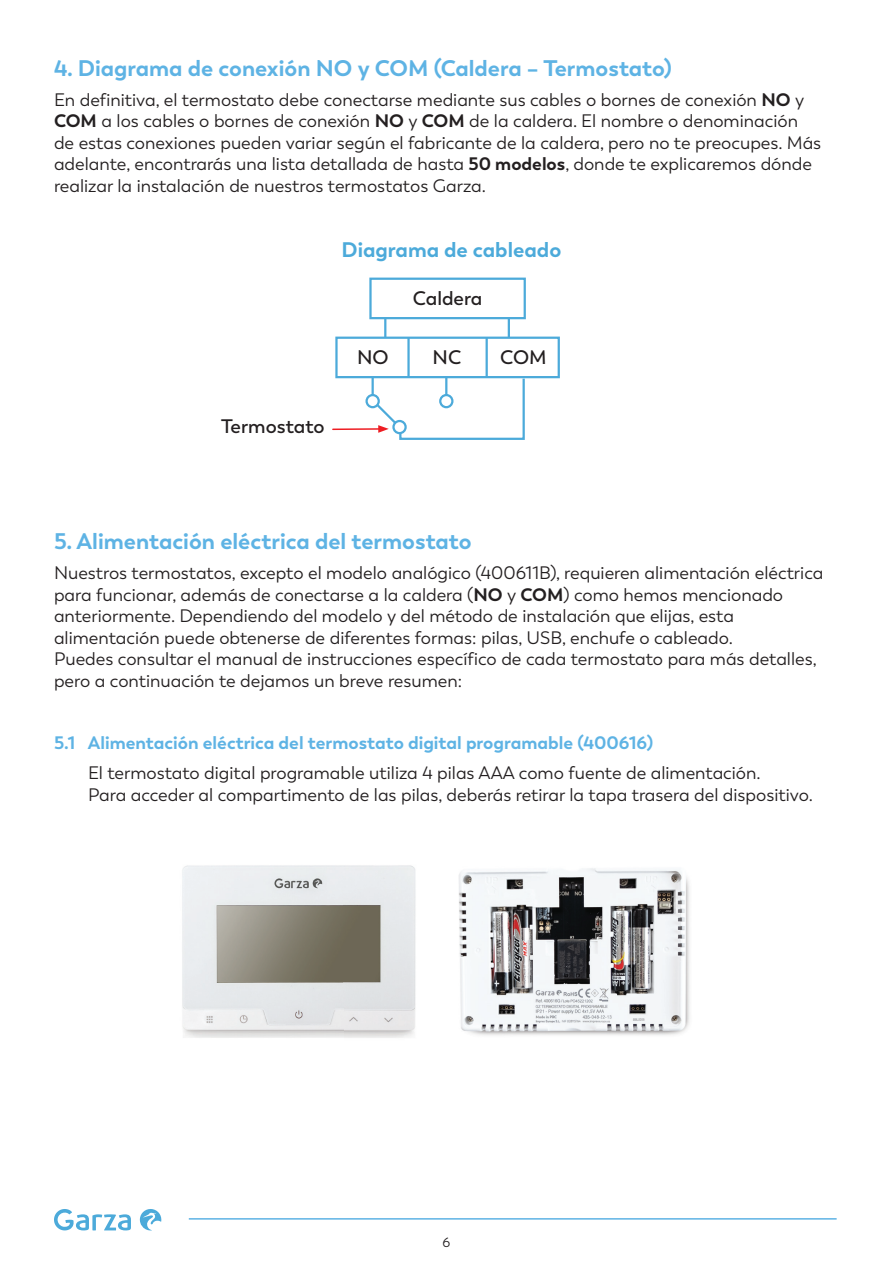
<style>
.page{position:relative;width:893px;height:1263px;background:#fff}
.page>*{position:absolute;margin:0;border:0;box-sizing:border-box;transform-origin:0 0}
.t1{font:700 22.5px "Trenda";color:#5eb3e4}
.t2{font:700 21px "Trenda";color:#4caada}
.t3{font:600 19.5px "Trenda";color:#231f20}
.t4{font:18px/21.6px "Trenda";color:#231f20}
.t5{font:700 18px "Trenda";color:#5eb3e4}
.t6{font:13.5px "Trenda";color:#231f20}
.s1{font-weight:700}
</style>
<div class="page">
<hr style="left:189px;top:1218px;width:648px;height:1px;background:#5eb3e4">
<svg style="left:139px;top:1209px;width:23px;height:21px"></svg>
<svg style="left:54px;top:1209px;width:77px;height:21px"></svg>
<img style="left:182px;top:865px;width:234px;height:173px">
<img style="left:459px;top:868px;width:231px;height:167px">
<div style="left:369px;top:278px;width:157px;height:41px;border:2px solid #4caada"></div>
<div style="left:335px;top:337px;width:225px;height:41px;border:2px solid #4caada"></div>
<hr style="left:407px;top:338px;width:3px;height:39px;background:#4caada">
<svg style="left:384px;top:319px;width:2px;height:19px"></svg>
<svg style="left:508px;top:319px;width:2px;height:19px"></svg>
<hr style="left:486px;top:338px;width:2px;height:39px;background:#4caada">
<div style="left:365px;top:394px;width:15px;height:14px;border:2px solid #4caada;border-radius:50%"></div>
<hr style="left:333px;top:428px;width:48px;height:2px;background:#ee1d23">
<svg style="left:372px;top:376px;width:154px;height:64px"></svg>
<p class="t1" style="left:54px;top:54px;width:620px">4. Diagrama de conexión NO y COM (Caldera – Termostato)</p>
<p class="t4" style="left:54px;top:89px;width:769px">En definitiva, el termostato debe conectarse mediante sus cables o bornes de conexión <span class="s1">NO</span> y <span class="s1">COM</span> a los cables o bornes de conexión <span class="s1">NO</span> y <span class="s1">COM</span> de la caldera. El nombre o denominación de estas conexiones pueden variar según el fabricante de la caldera, pero no te preocupes. Más adelante, encontrarás una lista detallada de hasta <span class="s1">50 modelos</span>, donde te explicaremos dónde realizar la instalación de nuestros termostatos Garza.</p>
<p class="t2" style="left:342px;top:236px;width:221px">Diagrama de cableado</p>
<p class="t3" style="left:413px;top:286px;width:71px">Caldera</p>
<p class="t3" style="left:221px;top:415px;width:105px">Termostato</p>
<p class="t3" style="left:357px;top:346px;width:33px">NO</p>
<p class="t3" style="left:433px;top:346px;width:30px">NC</p>
<p class="t3" style="left:500px;top:346px;width:48px">COM</p>
<p class="t1" style="left:54px;top:527px;width:419px">5. Alimentación eléctrica del termostato</p>
<p class="t4" style="left:54px;top:562px;width:771px">Nuestros termostatos, excepto el modelo analógico (400611B), requieren alimentación eléctrica para funcionar, además de conectarse a la caldera (<span class="s1">NO</span> y <span class="s1">COM</span>) como hemos mencionado anteriormente. Dependiendo del modelo y del método de instalación que elijas, esta alimentación puede obtenerse de diferentes formas: pilas, USB, enchufe o cableado.<br>Puedes consultar el manual de instrucciones específico de cada termostato para más detalles, pero a continuación te dejamos un breve resumen:</p>
<p class="t5" style="left:54px;top:732px;width:601px">5.1 Alimentación eléctrica del termostato digital programable (400616)</p>
<p class="t4" style="left:88px;top:763px;width:726px">El termostato digital programable utiliza 4 pilas AAA como fuente de alimentación.<br>Para acceder al compartimento de las pilas, deberás retirar la tapa trasera del dispositivo.</p>
<p class="t6" style="left:443px;top:1234px;width:9px">6</p>
</div>
